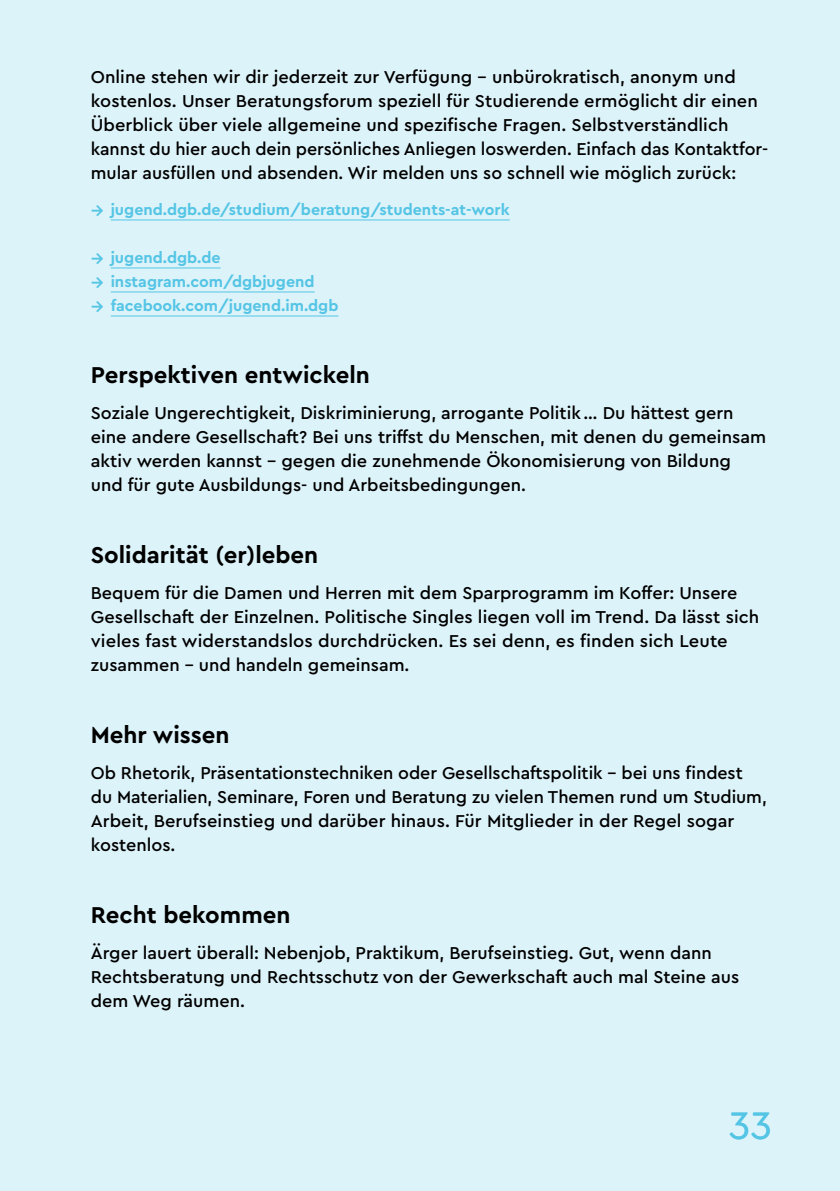
<style>
.page{position:relative;width:840px;height:1191px;background:#fff}
.page>*{position:absolute;margin:0;border:0;box-sizing:border-box;transform-origin:0 0}
.t1{font:40px "Cera Pro";color:#55c5e5}
.t2{font:700 24px "Cera PRO";color:#000}
.t3{font:500 18px/24px "Cera PRO";color:#000}
.t4{font:700 16px "Cera PRO";color:#55c5e5}
.s1{font-weight:500;font-size:20px}
</style>
<div class="page">
<div style="left:0;top:0;width:839px;height:1191px;background:#ddf3fa"></div>
<hr style="left:111px;top:219px;width:398px;height:1px;background:#55c5e5">
<hr style="left:111px;top:267px;width:109px;height:1px;background:#55c5e5">
<hr style="left:111px;top:291px;width:203px;height:1px;background:#55c5e5">
<hr style="left:111px;top:315px;width:227px;height:1px;background:#55c5e5">
<p class="t3" style="left:91px;top:64px;width:678px">Online stehen wir dir jederzeit zur Verfügung – unbürokratisch, anonym und kostenlos. Unser Beratungsforum speziell für Studierende ermöglicht dir einen Überblick über viele allgemeine und spezifische Fragen. Selbstverständlich kannst du hier auch dein persönliches Anliegen loswerden. Einfach das Kontaktfor&shy;mular ausfüllen und absenden. Wir melden uns so schnell wie möglich zurück:</p>
<p class="t4" style="left:91px;top:199px;width:420px"><span class="s1">→</span> jugend.dgb.de/studium/beratung/students-at-work</p>
<p class="t4" style="left:91px;top:247px;width:131px"><span class="s1">→</span> jugend.dgb.de</p>
<p class="t4" style="left:91px;top:271px;width:225px"><span class="s1">→</span> instagram.com/dgbjugend</p>
<p class="t4" style="left:91px;top:295px;width:249px"><span class="s1">→</span> facebook.com/jugend.im.dgb</p>
<h2 class="t2" style="left:91px;top:359px;width:280px">Perspektiven entwickeln</h2>
<p class="t3" style="left:91px;top:400px;width:676px">Soziale Ungerechtigkeit, Diskriminierung, arrogante Politik … Du hättest gern eine andere Gesellschaft? Bei uns triffst du Menschen, mit denen du gemeinsam aktiv werden kannst – gegen die zunehmende Ökonomisierung von Bildung und für gute Ausbildungs- und Arbeitsbedingungen.</p>
<h2 class="t2" style="left:91px;top:539px;width:229px">Solidarität (er)leben</h2>
<p class="t3" style="left:91px;top:580px;width:669px">Bequem für die Damen und Herren mit dem Sparprogramm im Koffer: Unsere Gesellschaft der Einzelnen. Politische Singles liegen voll im Trend. Da lässt sich vieles fast widerstandslos durchdrücken. Es sei denn, es finden sich Leute zusammen – und handeln gemeinsam.</p>
<h2 class="t2" style="left:91px;top:719px;width:140px">Mehr wissen</h2>
<p class="t3" style="left:91px;top:760px;width:677px">Ob Rhetorik, Präsentationstechniken oder Gesellschaftspolitik – bei uns findest du Materialien, Seminare, Foren und Beratung zu vielen Themen rund um Studium, Arbeit, Berufseinstieg und darüber hinaus. Für Mitglieder in der Regel sogar kostenlos.</p>
<h2 class="t2" style="left:91px;top:899px;width:201px">Recht bekommen</h2>
<p class="t3" style="left:91px;top:940px;width:649px">Ärger lauert überall: Nebenjob, Praktikum, Berufseinstieg. Gut, wenn dann<br>Rechtsberatung und Rechtsschutz von der Gewerkschaft auch mal Steine aus dem Weg räumen.</p>
<h1 class="t1" style="left:728px;top:1099px;width:45px">33</h1>
</div>
